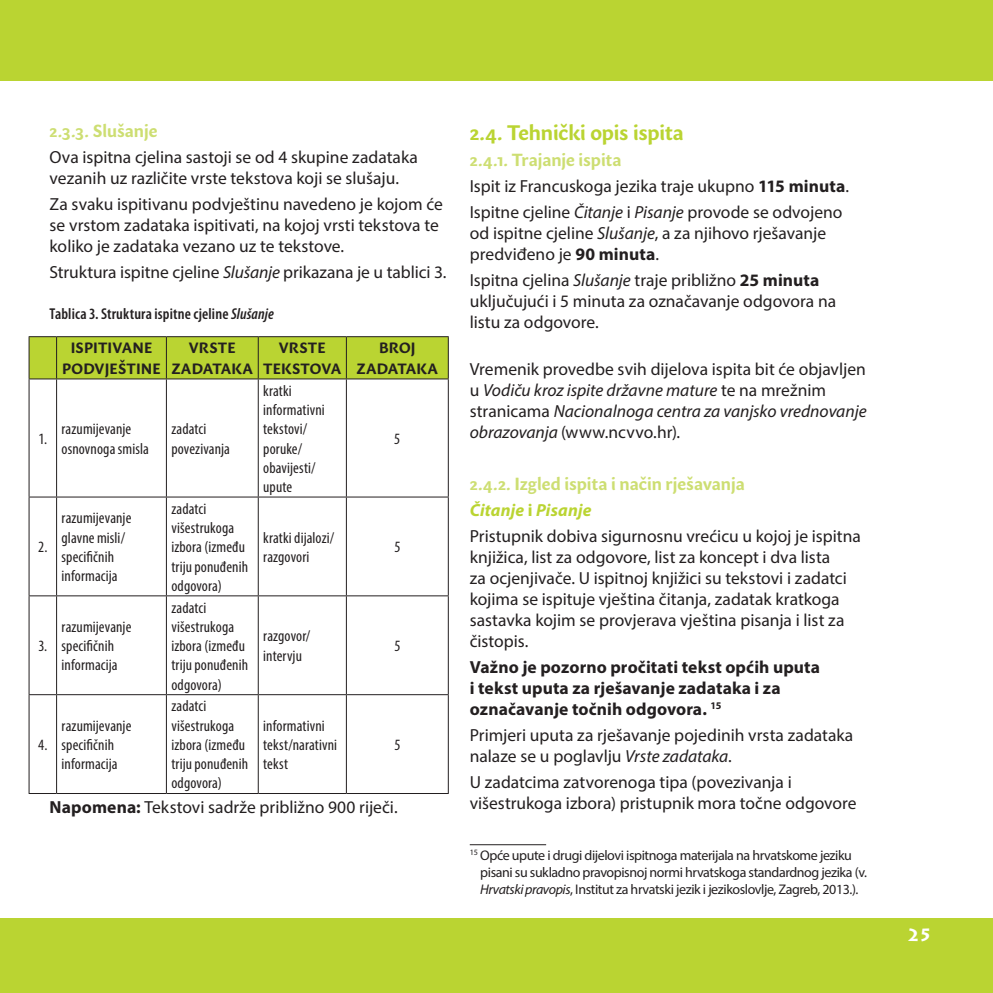
<style>
.page{position:relative;width:993px;height:993px;background:#fff}
.page>*{position:absolute;margin:0;border:0;box-sizing:border-box;transform-origin:0 0}
.t1{font:700 21px "Sharik Sans";letter-spacing:-.005em;color:#bad432}
.t2{font:17.5px/21px "Myriad Pro";color:#231f20}
.t3{font:700 17.5px/21px "Myriad Pro";letter-spacing:.005em;color:#231f20}
.t4{font:700 17.5px "Sharik Sans";color:#cdde72}
.t5{font:700 17.5px "Lithos Pro";color:#fff}
.t6{font:condensed 15.75px/19.2px "Myriad Pro";letter-spacing:.01em;color:#231f20}
.t7{font:600 condensed 15.75px "Myriad Pro";letter-spacing:.01em;color:#231f20}
.t8{font:700 14.88px/21px "Sharik Sans";letter-spacing:.01em;color:#231f20;text-align:center}
.t9{font:14px/16.8px "Myriad Pro";letter-spacing:-.03em;color:#231f20}
.s1{font-style:italic}
.s2{font-weight:700}
.s3{font-weight:700;font-style:italic;color:#bad432}
.s4{font-weight:700;color:#bad432}
</style>
<div class="page">
<div style="left:0;top:0;width:992px;height:81px;background:#bad432"></div>
<div style="left:0;top:918px;width:992px;height:74px;background:#bad432"></div>
<svg style="left:29px;top:336px;width:419px;height:43px;background:#b4cd31"></svg>
<hr style="left:29px;top:379px;width:1px;height:117px;background:#231f20">
<hr style="left:57px;top:378px;width:109px;height:1px;background:#231f20">
<hr style="left:56px;top:379px;width:1px;height:117px;background:#231f20">
<hr style="left:166px;top:378px;width:92px;height:1px;background:#231f20">
<hr style="left:166px;top:379px;width:1px;height:117px;background:#231f20">
<hr style="left:258px;top:378px;width:88px;height:1px;background:#231f20">
<hr style="left:258px;top:379px;width:1px;height:117px;background:#231f20">
<hr style="left:346px;top:378px;width:102px;height:1px;background:#231f20">
<hr style="left:346px;top:379px;width:1px;height:117px;background:#231f20">
<hr style="left:447px;top:379px;width:1px;height:117px;background:#231f20">
<svg style="left:29px;top:496px;width:28px;height:1px"></svg>
<hr style="left:29px;top:497px;width:1px;height:98px;background:#231f20">
<hr style="left:57px;top:496px;width:109px;height:1px;background:#231f20">
<hr style="left:56px;top:497px;width:1px;height:98px;background:#231f20">
<hr style="left:166px;top:496px;width:92px;height:1px;background:#231f20">
<hr style="left:166px;top:497px;width:1px;height:98px;background:#231f20">
<hr style="left:258px;top:496px;width:88px;height:1px;background:#231f20">
<hr style="left:258px;top:497px;width:1px;height:98px;background:#231f20">
<hr style="left:346px;top:496px;width:102px;height:1px;background:#231f20">
<hr style="left:346px;top:497px;width:1px;height:98px;background:#231f20">
<hr style="left:447px;top:497px;width:1px;height:98px;background:#231f20">
<svg style="left:29px;top:595px;width:28px;height:1px"></svg>
<hr style="left:29px;top:596px;width:1px;height:98px;background:#231f20">
<hr style="left:57px;top:595px;width:109px;height:1px;background:#231f20">
<hr style="left:56px;top:596px;width:1px;height:98px;background:#231f20">
<hr style="left:166px;top:595px;width:92px;height:1px;background:#231f20">
<hr style="left:166px;top:596px;width:1px;height:98px;background:#231f20">
<hr style="left:258px;top:595px;width:88px;height:1px;background:#231f20">
<hr style="left:258px;top:596px;width:1px;height:98px;background:#231f20">
<hr style="left:346px;top:595px;width:102px;height:1px;background:#231f20">
<hr style="left:346px;top:596px;width:1px;height:98px;background:#231f20">
<hr style="left:447px;top:596px;width:1px;height:98px;background:#231f20">
<svg style="left:29px;top:694px;width:28px;height:1px"></svg>
<hr style="left:29px;top:695px;width:1px;height:97px;background:#231f20">
<hr style="left:57px;top:694px;width:109px;height:1px;background:#231f20">
<hr style="left:56px;top:695px;width:1px;height:97px;background:#231f20">
<hr style="left:166px;top:694px;width:92px;height:1px;background:#231f20">
<hr style="left:166px;top:695px;width:1px;height:97px;background:#231f20">
<hr style="left:258px;top:694px;width:88px;height:1px;background:#231f20">
<hr style="left:258px;top:695px;width:1px;height:97px;background:#231f20">
<hr style="left:346px;top:694px;width:102px;height:1px;background:#231f20">
<hr style="left:346px;top:695px;width:1px;height:97px;background:#231f20">
<hr style="left:447px;top:695px;width:1px;height:97px;background:#231f20">
<hr style="left:57px;top:792px;width:109px;height:1px;background:#231f20">
<hr style="left:166px;top:792px;width:92px;height:1px;background:#231f20">
<hr style="left:258px;top:792px;width:88px;height:1px;background:#231f20">
<hr style="left:346px;top:792px;width:102px;height:1px;background:#231f20">
<hr style="left:469px;top:844px;width:77px;height:1px;background:#231f20">
<p class="t4" style="left:50px;top:119px;width:109px">2.3.3. Slušanje</p>
<p class="t2" style="left:50px;top:147px;width:369px">Ova ispitna cjelina sastoji se od 4 skupine zadataka vezanih uz različite vrste tekstova koji se slušaju.</p>
<p class="t2" style="left:50px;top:194px;width:394px">Za svaku ispitivanu podvještinu navedeno je kojom će se vrstom zadataka ispitivati, na kojoj vrsti tekstova te koliko je zadataka vezano uz te tekstove.</p>
<p class="t2" style="left:50px;top:262px;width:398px">Struktura ispitne cjeline <span class="s1">Slušanje</span> prikazana je u tablici 3.</p>
<p class="t7" style="left:50px;top:305px;width:226px">Tablica 3. Struktura ispitne cjeline <span class="s1">Slušanje</span></p>
<p class="t8" style="left:62px;top:336px;width:100px">ISPITIVANE<br>PODVJEŠTINE</p>
<p class="t8" style="left:171px;top:336px;width:83px">VRSTE<br>ZADATAKA</p>
<p class="t8" style="left:263px;top:336px;width:79px">VRSTE<br>TEKSTOVA</p>
<p class="t8" style="left:356px;top:336px;width:83px">BROJ<br>ZADATAKA</p>
<p class="t6" style="left:38px;top:429px;width:10px">1.</p>
<p class="t6" style="left:62px;top:419px;width:89px">razumijevanje osnovnoga smisla</p>
<p class="t6" style="left:171px;top:419px;width:60px">zadatci povezivanja</p>
<p class="t6" style="left:38px;top:537px;width:11px">2.</p>
<p class="t6" style="left:38px;top:636px;width:10px">3.</p>
<p class="t6" style="left:38px;top:734px;width:11px">4.</p>
<p class="t6" style="left:62px;top:508px;width:71px">razumijevanje glavne misli/ specifičnih informacija</p>
<p class="t6" style="left:171px;top:498px;width:78px">zadatci višestrukoga izbora (između triju ponuđenih odgovora)</p>
<p class="t6" style="left:62px;top:616px;width:71px">razumijevanje specifičnih informacija</p>
<p class="t6" style="left:62px;top:715px;width:71px">razumijevanje specifičnih informacija</p>
<p class="t6" style="left:171px;top:597px;width:78px">zadatci višestrukoga izbora (između triju ponuđenih odgovora)</p>
<p class="t6" style="left:171px;top:696px;width:78px">zadatci višestrukoga izbora (između triju ponuđenih odgovora)</p>
<p class="t6" style="left:263px;top:380px;width:63px">kratki informativni tekstovi/ poruke/ obavijesti/ upute</p>
<p class="t6" style="left:394px;top:428px;width:8px">5</p>
<p class="t6" style="left:263px;top:527px;width:72px">kratki dijalozi/ razgovori</p>
<p class="t6" style="left:394px;top:537px;width:8px">5</p>
<p class="t6" style="left:263px;top:626px;width:49px">razgovor/ intervju</p>
<p class="t6" style="left:394px;top:636px;width:8px">5</p>
<p class="t6" style="left:263px;top:715px;width:75px">informativni tekst/narativni tekst</p>
<p class="t6" style="left:394px;top:734px;width:8px">5</p>
<p class="t2" style="left:50px;top:796px;width:349px"><span class="s2">Napomena:</span> Tekstovi sadrže približno 900 riječi.</p>
<p class="t1" style="left:469px;top:118px;width:215px">2.4. Tehnički opis ispita</p>
<p class="t4" style="left:469px;top:147px;width:153px">2.4.1. Trajanje ispita</p>
<p class="t2" style="left:469px;top:173px;width:380px;line-height:25.9px">Ispit iz Francuskoga jezika traje ukupno <span class="s2">115 minuta</span>.<br>Ispitne cjeline <span class="s1">Čitanje</span> i <span class="s1">Pisanje</span> provode se odvojeno</p>
<p class="t2" style="left:469px;top:222px;width:358px">od ispitne cjeline <span class="s1">Slušanje</span>, a za njihovo rješavanje predviđeno je <span class="s2">90 minuta</span>.</p>
<p class="t2" style="left:469px;top:269px;width:368px">Ispitna cjelina <span class="s1">Slušanje</span> traje približno <span class="s2">25 minuta </span>uključujući i 5 minuta za označavanje odgovora na listu za odgovore.</p>
<p class="t2" style="left:469px;top:358px;width:398px">Vremenik provedbe svih dijelova ispita bit će objavljen u <span class="s1">Vodiču kroz ispite državne mature</span> te na mrežnim stranicama <span class="s1">Nacionalnoga centra za vanjsko vrednovanje obrazovanja</span> (www.ncvvo.hr).</p>
<p class="t4" style="left:469px;top:471px;width:276px">2.4.2. Izgled ispita i način rješavanja</p>
<p class="t2" style="left:469px;top:497px;width:392px;line-height:25.9px"><span class="s3">Čitanje</span> <span class="s4">i</span> <span class="s3">Pisanje<br></span>Pristupnik dobiva sigurnosnu vrećicu u kojoj je ispitna</p>
<p class="t2" style="left:469px;top:546px;width:378px">knjižica, list za odgovore, list za koncept i dva lista za ocjenjivače. U ispitnoj knjižici su tekstovi i zadatci kojima se ispituje vještina čitanja, zadatak kratkoga sastavka kojim se provjerava vještina pisanja i list za čistopis.</p>
<p class="t3" style="left:469px;top:656px;width:352px">Važno je pozorno pročitati tekst općih uputa i tekst uputa za rješavanje zadataka i za označavanje točnih odgovora. <sup>15</sup></p>
<p class="t2" style="left:469px;top:724px;width:385px">Primjeri uputa za rješavanje pojedinih vrsta zadataka nalaze se u poglavlju <span class="s1">Vrste zadataka</span>.</p>
<p class="t2" style="left:469px;top:771px;width:388px">U zadatcima zatvorenoga tipa (povezivanja i višestrukoga izbora) pristupnik mora točne odgovore</p>
<p class="t9" style="left:480px;top:846px;width:388px;text-indent:-10px"><sup>15</sup> Opće upute i drugi dijelovi ispitnoga materijala na hrvatskome jeziku pisani su sukladno pravopisnoj normi hrvatskoga standardnog jezika (v.<br><span class="s1">Hrvatski pravopis</span>, Institut za hrvatski jezik i jezikoslovlje, Zagreb, 2013.).</p>
<p class="t5" style="left:906px;top:924px;width:27px">25</p>
</div>
